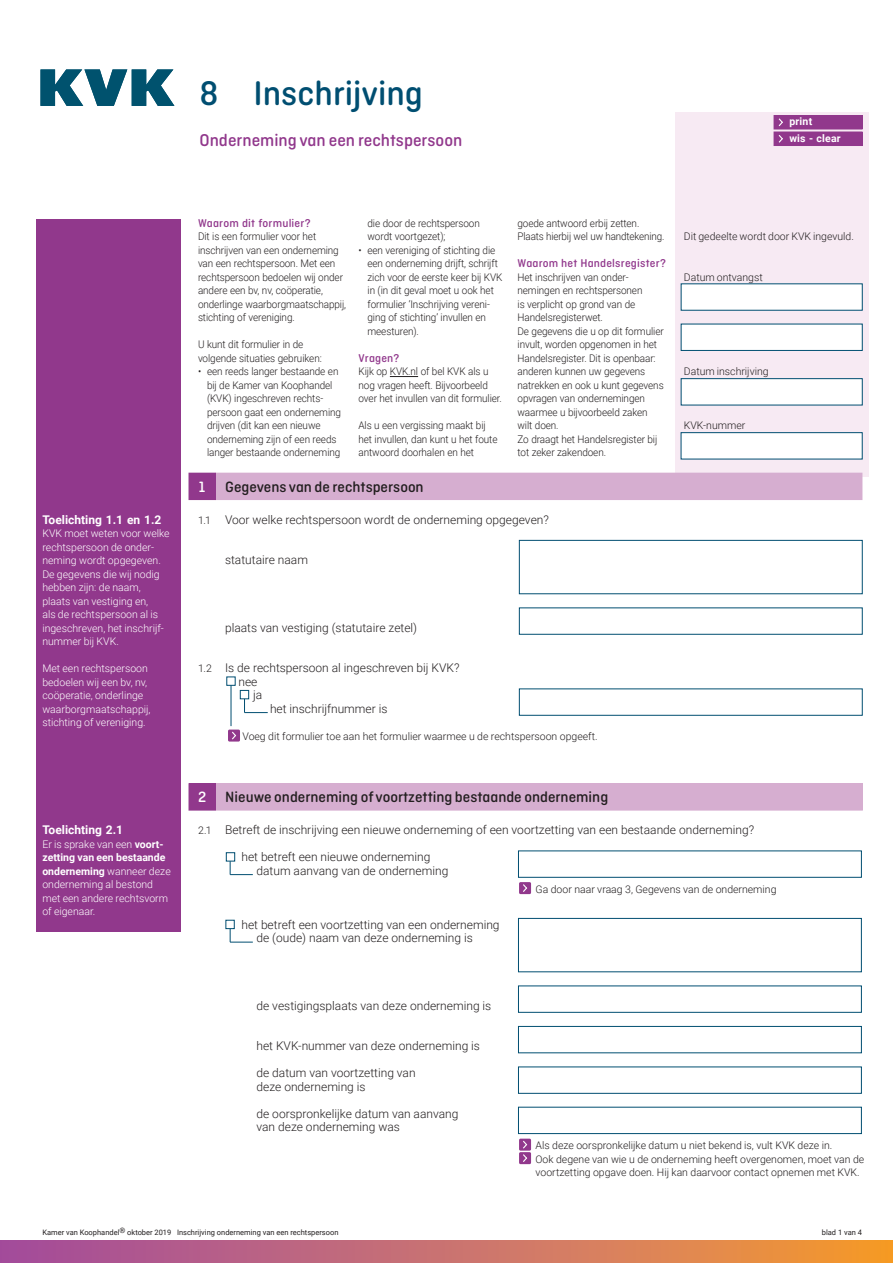
<style>
.page{position:relative;width:893px;height:1263px;background:#fff}
.page>*{position:absolute;margin:0;border:0;box-sizing:border-box;transform-origin:0 0}
.funktie_formulier{font:500 36px "Ciutadella Rounded";color:#004e71}
.doel_formulier{font:500 18px "Ciutadella Rounded";color:#91388c}
.hoofdstuk_titel{font:500 15.75px "Ciutadella Rounded";color:#231f20}
.hoofdstuk_titel_numm{font:500 15.75px "Ciutadella Rounded";color:#fff}
.brood{font:300 12px/13.5px "Roboto";color:#231f20}
.selectievraag{font:300 12px "Roboto";color:#231f20}
.introductie_kopje_nw{font:500 12px "Ciutadella Rounded";letter-spacing:.015em;color:#91388c}
.toelichting_kopje{font:700 12px "Roboto";color:#fff}
.introductie_brood_nw{font:500 12px "Ciutadella Rounded";letter-spacing:.015em;color:#91388c}
.introductie_brood_nw-2{font:300 10.5px/13.5px "Roboto";letter-spacing:-.01em;color:#231f20;scale:.95 1}
.toelichting_brood{font:300 10.5px/13.5px "Roboto";color:#fff}
.verwijzing_naar_vlgd{font:300 10.5px/13.5px "Roboto";color:#231f20}
.Dit_gedeelte_wordt{font:300 10.5px "Roboto";color:#231f20}
.introductie_brood_nw-3{font:300 10.5px "Roboto";letter-spacing:-.01em;color:#231f20;scale:.94 1}
.t1{font:700 10.5px "Roboto";letter-spacing:.02em;color:#fff}
.t2{font:7.5px "Roboto";color:#231f20}
.s1{font-size:10.5px}
.s2{font-weight:700}
</style>
<div class="page">
<div style="left:0;top:1240px;width:893px;height:23px;background:linear-gradient(to right,#a14ba4,#f49a34)"></div>
<div style="left:675px;top:112px;width:193px;height:365px;background:#f7eaf3"></div>
<div style="left:774px;top:132px;width:88px;height:14px;background:#91388c"></div>
<div style="left:774px;top:116px;width:88px;height:13px;background:#91388c"></div>
<div style="left:774px;top:115px;width:88px;height:14px;border:1px solid #91388c"></div>
<div style="left:774px;top:116px;width:14px;height:13px;background:#91388c"></div>
<svg style="left:778px;top:118px;width:5px;height:9px"></svg>
<svg style="left:778px;top:135px;width:5px;height:8px"></svg>
<div style="left:681px;top:284px;width:181px;height:26px;background:#fff"></div>
<div style="left:681px;top:324px;width:181px;height:27px;background:#fff;border:1px solid #004e71"></div>
<div style="left:681px;top:378px;width:181px;height:27px;background:#fff;border:1px solid #004e71"></div>
<div style="left:681px;top:432px;width:181px;height:27px;background:#fff;border:1px solid #004e71"></div>
<div style="left:519px;top:540px;width:343px;height:54px;background:#fff;border:1px solid #004e71"></div>
<svg style="left:244px;top:698px;width:24px;height:15px"></svg>
<hr style="left:231px;top:685px;width:1px;height:41px;background:#004e71">
<div style="left:228px;top:729px;width:12px;height:12px;background:#91388c;border-radius:2px"></div>
<svg style="left:232px;top:731px;width:4px;height:9px"></svg>
<div style="left:240px;top:690px;width:9px;height:9px;background:#fff;border:1px solid #004e71"></div>
<svg style="left:230px;top:861px;width:23px;height:14px"></svg>
<svg style="left:230px;top:929px;width:23px;height:14px"></svg>
<div style="left:226px;top:852px;width:9px;height:9px;background:#fff;border:1px solid #004e71"></div>
<div style="left:226px;top:920px;width:8px;height:9px;background:#fff;border:1px solid #004e71"></div>
<div style="left:518px;top:918px;width:344px;height:54px;background:#fff;border:1px solid #004e71"></div>
<div style="left:518px;top:1026px;width:344px;height:27px;background:#fff;border:1px solid #004e71"></div>
<div style="left:518px;top:1107px;width:344px;height:27px;background:#fff;border:1px solid #004e71"></div>
<div style="left:519px;top:882px;width:12px;height:12px;background:#91388c;border-radius:2px"></div>
<div style="left:519px;top:1139px;width:12px;height:12px;background:#91388c;border-radius:2px"></div>
<div style="left:519px;top:1152px;width:12px;height:12px;background:#91388c;border-radius:2px"></div>
<svg style="left:522px;top:1140px;width:6px;height:22px"></svg>
<svg style="left:523px;top:884px;width:5px;height:8px"></svg>
<svg style="left:41px;top:69px;width:133px;height:37px"></svg>
<div style="left:36px;top:219px;width:144px;height:713px;background:#91388c"></div>
<div style="left:216px;top:473px;width:646px;height:27px;background:#d6aed0"></div>
<div style="left:216px;top:784px;width:646px;height:26px;background:#d6aed0"></div>
<div style="left:216px;top:783px;width:647px;height:27px;border:1px solid #d6aed0"></div>
<div style="left:189px;top:473px;width:26px;height:27px;background:#91388c"></div>
<div style="left:189px;top:473px;width:27px;height:27px;border:1px solid #91388c"></div>
<div style="left:189px;top:784px;width:26px;height:26px;background:#91388c"></div>
<div style="left:189px;top:783px;width:27px;height:27px;border:1px solid #91388c"></div>
<svg style="left:390px;top:376px;width:28px;height:1px"></svg>
<h1 class="funktie_formulier" style="left:200px;top:73px;width:225px">8 Inschrijving</h1>
<h2 class="doel_formulier" style="left:200px;top:130px;width:264px">Onderneming van een rechtspersoon</h2>
<p class="t1" style="left:789px;top:114px;width:24px">print</p>
<p class="t1" style="left:789px;top:131px;width:53px">wis - clear</p>
<p class="introductie_kopje_nw" style="left:198px;top:216px;width:114px">Waarom dit formulier?</p>
<p class="introductie_brood_nw-2" style="left:198px;top:229px;width:157px">Dit is een formulier voor het inschrijven van een onderneming van een rechtspersoon. Met een rechtspersoon bedoelen wij onder andere een bv, nv, coöperatie, onderlinge waarborgmaatschappij, stichting of vereniging.</p>
<p class="introductie_brood_nw-2" style="left:198px;top:337px;width:132px">U kunt dit formulier in de volgende situaties gebruiken:</p>
<p class="introductie_brood_nw-2" style="left:207px;top:364px;width:143px;text-indent:-9px">• een reeds langer bestaande en bij de Kamer van Koophandel (KVK) ingeschreven rechts&shy;persoon gaat een onderneming drijven (dit kan een nieuwe onderneming zijn of een reeds langer bestaande onderneming</p>
<p class="introductie_brood_nw-2" style="left:368px;top:216px;width:120px">die door de rechtspersoon wordt voortgezet);</p>
<p class="introductie_brood_nw-2" style="left:368px;top:243px;width:144px;text-indent:-9px">• een vereniging of stichting die een onderneming drijft, schrijft zich voor de eerste keer bij KVK in (in dit geval moet u ook het formulier ‘Inschrijving vereni&shy;ging of stichting’ invullen en meesturen).</p>
<p class="introductie_brood_nw" style="left:358px;top:351px;width:42px">Vragen?</p>
<p class="introductie_brood_nw-2" style="left:358px;top:364px;width:152px">Kijk op KVK.nl of bel KVK als u nog vragen heeft. Bijvoorbeeld over het invullen van dit formulier.</p>
<p class="introductie_brood_nw-2" style="left:358px;top:418px;width:148px">Als u een vergissing maakt bij het invullen, dan kunt u het foute antwoord doorhalen en het</p>
<h3 class="hoofdstuk_titel_numm" style="left:199px;top:478px;width:8px">1</h3>
<h3 class="hoofdstuk_titel" style="left:225px;top:478px;width:200px">Gegevens van de rechtspersoon</h3>
<p class="introductie_brood_nw-2" style="left:518px;top:216px;width:130px">goede antwoord erbij zetten.</p>
<p class="introductie_brood_nw-3" style="left:518px;top:229px;width:158px">Plaats hierbij wel uw handtekening.</p>
<p class="introductie_kopje_nw" style="left:518px;top:256px;width:150px">Waarom het Handelsregister?</p>
<p class="introductie_brood_nw-2" style="left:518px;top:270px;width:155px">Het inschrijven van onder&shy;nemingen en rechtspersonen<br>is verplicht op grond van de<br>Handelsregisterwet.<br>De gegevens die u op dit formulier invult, worden opgenomen in het<br>Handelsregister. Dit is openbaar: anderen kunnen uw gegevens natrekken en ook u kunt gegevens opvragen van ondernemingen waarmee u bijvoorbeeld zaken wilt doen.<br>Zo draagt het Handelsregister bij tot zeker zakendoen.</p>
<p class="toelichting_kopje" style="left:42px;top:511px;width:121px">Toelichting 1.1 en 1.2</p>
<h4 class="selectievraag" style="left:198px;top:511px;width:352px"><span class="s1">1.1</span> Voor welke rechtspersoon wordt de onderneming opgegeven?</h4>
<p class="brood" style="left:225px;top:553px;width:85px">statutaire naam</p>
<p class="toelichting_brood" style="left:42px;top:526px;width:129px">KVK moet weten voor welke rechtspersoon de onder&shy;neming wordt opgegeven.<br>De gegevens die wij nodig hebben zijn: de naam, plaats van vestiging en,<br>als de rechtspersoon al is ingeschreven, het inschrijf&shy;nummer bij KVK.</p>
<p class="toelichting_brood" style="left:42px;top:661px;width:110px">Met een rechtspersoon bedoelen wij een bv, nv, coöperatie, onderlinge waarborgmaatschappij, stichting of vereniging.</p>
<p class="brood" style="left:225px;top:620px;width:194px">plaats van vestiging (statutaire zetel)</p>
<h4 class="selectievraag" style="left:198px;top:659px;width:263px"><span class="s1">1.2</span> Is de rechtspersoon al ingeschreven bij KVK?</h4>
<p class="brood" style="left:238px;top:674px;width:20px">nee</p>
<p class="brood" style="left:253px;top:688px;width:11px">ja</p>
<p class="brood" style="left:270px;top:701px;width:119px">het inschrijfnummer is</p>
<p class="verwijzing_naar_vlgd" style="left:242px;top:729px;width:357px">Voeg dit formulier toe aan het formulier waarmee u de rechtspersoon opgeeft.</p>
<p class="Dit_gedeelte_wordt" style="left:684px;top:229px;width:172px">Dit gedeelte wordt door KVK ingevuld.</p>
<p class="Dit_gedeelte_wordt" style="left:684px;top:269px;width:80px">Datum ontvangst</p>
<p class="Dit_gedeelte_wordt" style="left:684px;top:364px;width:86px">Datum inschrijving</p>
<p class="Dit_gedeelte_wordt" style="left:684px;top:418px;width:63px">KVK-nummer</p>
<p class="toelichting_kopje" style="left:42px;top:821px;width:82px">Toelichting 2.1</p>
<p class="toelichting_brood" style="left:42px;top:837px;width:130px">Er is sprake van een <span class="s2">voort&shy;zetting van een bestaande onderneming</span> wanneer deze onderneming al bestond met een andere rechtsvorm of eigenaar.</p>
<h3 class="hoofdstuk_titel" style="left:225px;top:788px;width:384px">Nieuwe onderneming of voortzetting bestaande onderneming</h3>
<h4 class="selectievraag" style="left:198px;top:821px;width:558px"><span class="s1">2.1</span> Betreft de inschrijving een nieuwe onderneming of een voortzetting van een bestaande onderneming?</h4>
<p class="brood" style="left:241px;top:850px;width:190px">het betreft een nieuwe onderneming</p>
<p class="brood" style="left:256px;top:863px;width:193px">datum aanvang van de onderneming</p>
<p class="verwijzing_naar_vlgd" style="left:536px;top:882px;width:242px">Ga door naar vraag 3, Gegevens van de onderneming</p>
<p class="brood" style="left:241px;top:917px;width:260px">het betreft een voortzetting van een onderneming</p>
<p class="brood" style="left:256px;top:931px;width:218px">de (oude) naam van deze onderneming is</p>
<h3 class="hoofdstuk_titel_numm" style="left:198px;top:788px;width:10px">2</h3>
<p class="brood" style="left:256px;top:998px;width:236px">de vestigingsplaats van deze onderneming is</p>
<p class="brood" style="left:256px;top:1039px;width:225px">het KVK-nummer van deze onderneming is</p>
<p class="brood" style="left:256px;top:1066px;width:161px">de datum van voortzetting van deze onderneming is</p>
<p class="brood" style="left:256px;top:1106px;width:203px">de oorspronkelijke datum van aanvang van deze onderneming was</p>
<p class="verwijzing_naar_vlgd" style="left:536px;top:1138px;width:298px">Als deze oorspronkelijke datum u niet bekend is, vult KVK deze in.</p>
<p class="verwijzing_naar_vlgd" style="left:536px;top:1152px;width:330px">Ook degene van wie u de onderneming heeft overgenomen, moet van de voortzetting opgave doen. Hij kan daarvoor contact opnemen met KVK.</p>
<p class="t2" style="left:42px;top:1227px;width:298px">Kamer van Koophandel® oktober 2019 Inschrijving onderneming van een rechtspersoon</p>
<p class="t2" style="left:822px;top:1227px;width:42px">blad 1 van 4</p>
</div>
